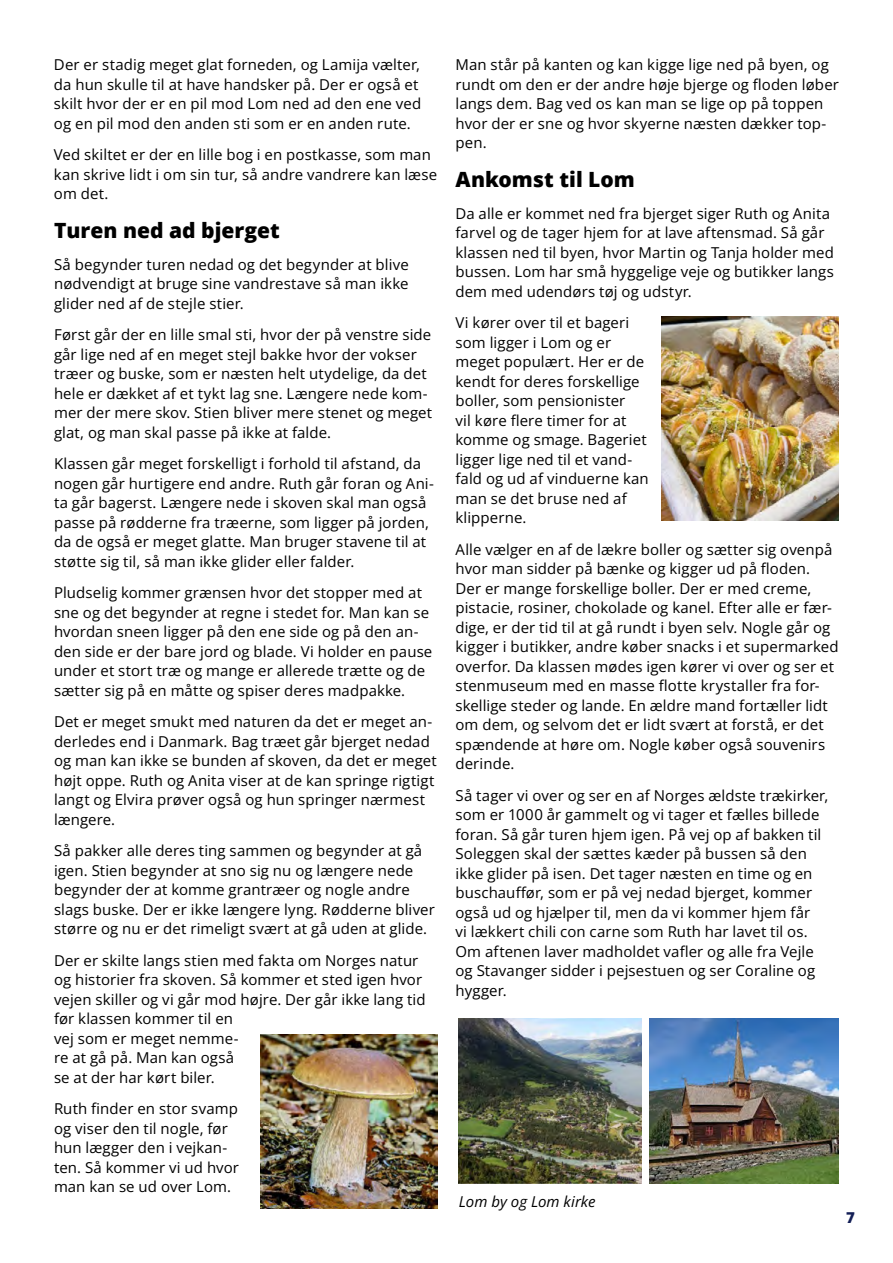
<style>
.page{position:relative;width:893px;height:1263px;background:#fff}
.page>*{position:absolute;margin:0;border:0;box-sizing:border-box;transform-origin:0 0}
.t1{font:800 21px "Open Sans";color:#000}
.t2{font:15px/19.5px "Open Sans";letter-spacing:.005em;color:#000}
.t3{font:italic 15px "Open Sans";letter-spacing:.005em;color:#000}
.t4{font:800 15px "Open Sans";color:#131e56}
</style>
<div class="page">
<img style="left:260px;top:1035px;width:177px;height:174px">
<img style="left:662px;top:317px;width:177px;height:204px">
<img style="left:458px;top:1018px;width:184px;height:165px">
<img style="left:649px;top:1018px;width:190px;height:165px">
<p class="t2" style="left:54px;top:54px;width:369px">Der er stadig meget glat forneden, og Lamija vælter, da hun skulle til at have handsker på. Der er også et skilt hvor der er en pil mod Lom ned ad den ene ved og en pil mod den anden sti som er en anden rute.</p>
<p class="t2" style="left:54px;top:144px;width:385px">Ved skiltet er der en lille bog i en postkasse, som man kan skrive lidt i om sin tur, så andre vandrere kan læse om det.</p>
<h1 class="t1" style="left:54px;top:214px;width:227px">Turen ned ad bjerget</h1>
<p class="t2" style="left:54px;top:254px;width:356px;text-align:justify">Så begynder turen nedad og det begynder at blive nødvendigt at bruge sine vandrestave så man ikke glider ned af de stejle stier.</p>
<p class="t2" style="left:54px;top:324px;width:380px">Først går der en lille smal sti, hvor der på venstre side går lige ned af en meget stejl bakke hvor der vokser træer og buske, som er næsten helt utydelige, da det hele er dækket af et tykt lag sne. Længere nede kom&shy;mer der mere skov. Stien bliver mere stenet og meget glat, og man skal passe på ikke at falde.</p>
<p class="t2" style="left:54px;top:453px;width:381px">Klassen går meget forskelligt i forhold til afstand, da nogen går hurtigere end andre. Ruth går foran og Ani&shy;ta går bagerst. Længere nede i skoven skal man også passe på rødderne fra træerne, som ligger på jorden, da de også er meget glatte. Man bruger stavene til at støtte sig til, så man ikke glider eller falder.</p>
<p class="t2" style="left:54px;top:582px;width:380px">Pludselig kommer grænsen hvor det stopper med at sne og det begynder at regne i stedet for. Man kan se hvordan sneen ligger på den ene side og på den an&shy;den side er der bare jord og blade. Vi holder en pause under et stort træ og mange er allerede trætte og de sætter sig på en måtte og spiser deres madpakke.</p>
<p class="t2" style="left:54px;top:711px;width:384px">Det er meget smukt med naturen da det er meget an&shy;derledes end i Danmark. Bag træet går bjerget nedad og man kan ikke se bunden af skoven, da det er meget højt oppe. Ruth og Anita viser at de kan springe rigtigt langt og Elvira prøver også og hun springer nærmest længere.</p>
<p class="t2" style="left:54px;top:840px;width:382px">Så pakker alle deres ting sammen og begynder at gå igen. Stien begynder at sno sig nu og længere nede begynder der at komme grantræer og nogle andre slags buske. Der er ikke længere lyng. Rødderne bliver større og nu er det rimeligt svært at gå uden at glide.</p>
<p class="t2" style="left:54px;top:950px;width:373px">Der er skilte langs stien med fakta om Norges natur og historier fra skoven. Så kommer et sted igen hvor vejen skiller og vi går mod højre. Der går ikke lang tid før klassen kommer til en<br>vej som er meget nemme-<br>re at gå på. Man kan også<br>se at der har kørt biler.</p>
<p class="t2" style="left:54px;top:1098px;width:187px">Ruth finder en stor svamp og viser den til nogle, før hun lægger den i vejkan&shy;ten. Så kommer vi ud hvor man kan se ud over Lom.</p>
<p class="t2" style="left:455px;top:54px;width:385px">Man står på kanten og kan kigge lige ned på byen, og rundt om den er der andre høje bjerge og floden løber langs dem. Bag ved os kan man se lige op på toppen hvor der er sne og hvor skyerne næsten dækker top&shy;pen.</p>
<h1 class="t1" style="left:455px;top:163px;width:181px">Ankomst til Lom</h1>
<p class="t2" style="left:455px;top:203px;width:380px">Da alle er kommet ned fra bjerget siger Ruth og Anita farvel og de tager hjem for at lave aftensmad. Så går klassen ned til byen, hvor Martin og Tanja holder med bussen. Lom har små hyggelige veje og butikker langs dem med udendørs tøj og udstyr.</p>
<p class="t2" style="left:455px;top:312px;width:195px">Vi kører over til et bageri som ligger i Lom og er meget populært. Her er de kendt for deres forskellige boller, som pensionister<br>vil køre flere timer for at komme og smage. Bageriet ligger lige ned til et vand&shy;fald og ud af vinduerne kan man se det bruse ned af klipperne.</p>
<p class="t2" style="left:455px;top:539px;width:384px">Alle vælger en af de lækre boller og sætter sig ovenpå hvor man sidder på bænke og kigger ud på floden.<br>Der er mange forskellige boller. Der er med creme, pistacie, rosiner, chokolade og kanel. Efter alle er fær&shy;dige, er der tid til at gå rundt i byen selv. Nogle går og kigger i butikker, andre køber snacks i et supermarked overfor. Da klassen mødes igen kører vi over og ser et stenmuseum med en masse flotte krystaller fra for&shy;skellige steder og lande. En ældre mand fortæller lidt om dem, og selvom det er lidt svært at forstå, er det spændende at høre om. Nogle køber også souvenirs derinde.</p>
<p class="t2" style="left:455px;top:785px;width:374px">Så tager vi over og ser en af Norges ældste trækirker, som er 1000 år gammelt og vi tager et fælles billede foran. Så går turen hjem igen. På vej op af bakken til Soleggen skal der sættes kæder på bussen så den ikke glider på isen. Det tager næsten en time og en buschauffør, som er på vej nedad bjerget, kommer også ud og hjælper til, men da vi kommer hjem får<br>vi lækkert chili con carne som Ruth har lavet til os.<br>Om aftenen laver madholdet vafler og alle fra Vejle og Stavanger sidder i pejsestuen og ser Coraline og hygger.</p>
<p class="t3" style="left:459px;top:1191px;width:138px">Lom by og Lom kirke</p>
<p class="t4" style="left:846px;top:1206px;width:10px">7</p>
</div>
